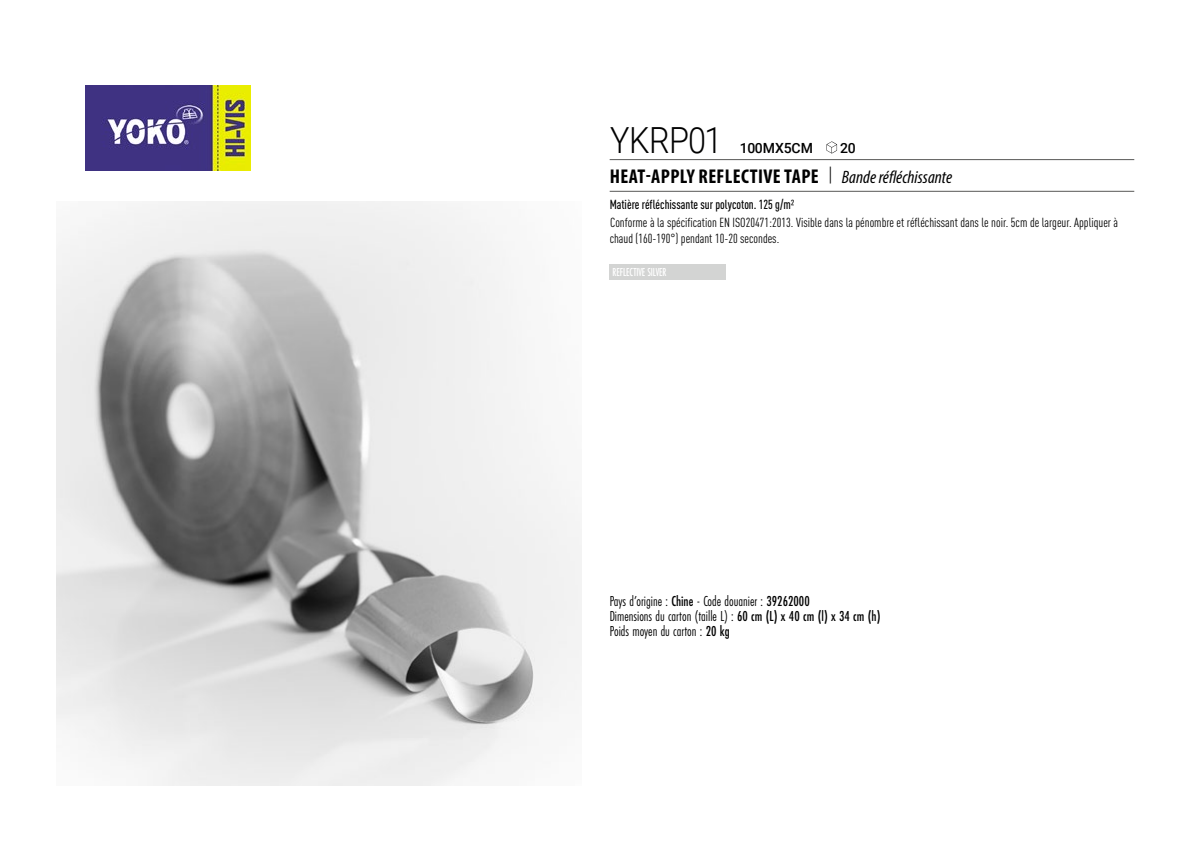
<style>
.page{position:relative;width:1191px;height:842px;background:#fff}
.page>*{position:absolute;margin:0;border:0;box-sizing:border-box;transform-origin:0 0}
.t1{font:300 36px "Roboto";letter-spacing:-.015em;color:#000;scale:.9 1}
.t2{font:700 condensed 20px "Myriad Pro";letter-spacing:.02em;color:#000}
.t3{font:15px "Futura PT Cond";color:#000;scale:.95 1}
.t4{font:500 14px "Roboto";letter-spacing:-.01em;color:#000}
.t5{font:condensed 13px/16px "DIN Pro";color:#000}
.grammage_2020{font:500 condensed 13px "DIN Pro";color:#000;scale:.95 1}
.Coloris_nuancier_blanc{font:500 12px "Futura PT Cond";letter-spacing:-.01em;color:#fff;scale:.9 1}
.s1{font-family:"Roboto Condensed";font-weight:300;font-stretch:normal}
.s2{font-family:"Myriad Variable Concept";font-weight:400;font-style:italic;font-stretch:normal;font-size:18px}
.s3{font-weight:500}
</style>
<div class="page">
<img style="left:57px;top:201px;width:524px;height:584px">
<img style="left:85px;top:85px;width:166px;height:85px">
<div style="left:609px;top:265px;width:117px;height:15px;background:#d3d4d3"></div>
<hr style="left:609px;top:159px;width:525px;height:1px;background:#575756">
<hr style="left:609px;top:191px;width:525px;height:1px;background:#575756">
<svg style="left:826px;top:141px;width:11px;height:13px"></svg>
<p class="t1" style="left:610px;top:115px;width:126px">YKRP01</p>
<p class="t4" style="left:740px;top:138px;width:75px">100MX5CM</p>
<p class="t4" style="left:840px;top:138px;width:17px">20</p>
<p class="t2" style="left:610px;top:163px;width:344px">HEAT-APPLY REFLECTIVE TAPE <span class="s1">|</span> <span class="s2">Bande réfléchissante</span></p>
<p class="grammage_2020" style="left:609px;top:194px;width:196px">Matière réfléchissante sur polycoton. 125 g/m2</p>
<p class="t5" style="left:609px;top:213px;width:510px">Conforme à la spécification EN ISO20471:2013. Visible dans la pénombre et réfléchissant dans le noir. 5cm de largeur. Appliquer à chaud (160-190°) pendant 10-20 secondes.</p>
<p class="Coloris_nuancier_blanc" style="left:612px;top:265px;width:61px">REFLECTIVE SILVER</p>
<p class="t3" style="left:609px;top:592px;width:212px">Pays d’origine : <span class="s3">Chine</span> - Code douanier : <span class="s3">39262000</span></p>
<p class="t3" style="left:609px;top:607px;width:286px">Dimensions du carton (taille L) : <span class="s3">60 cm (L) x 40 cm (l) x 34 cm (h)</span></p>
<p class="t3" style="left:609px;top:622px;width:128px">Poids moyen du carton : <span class="s3">20 kg</span></p>
</div>
